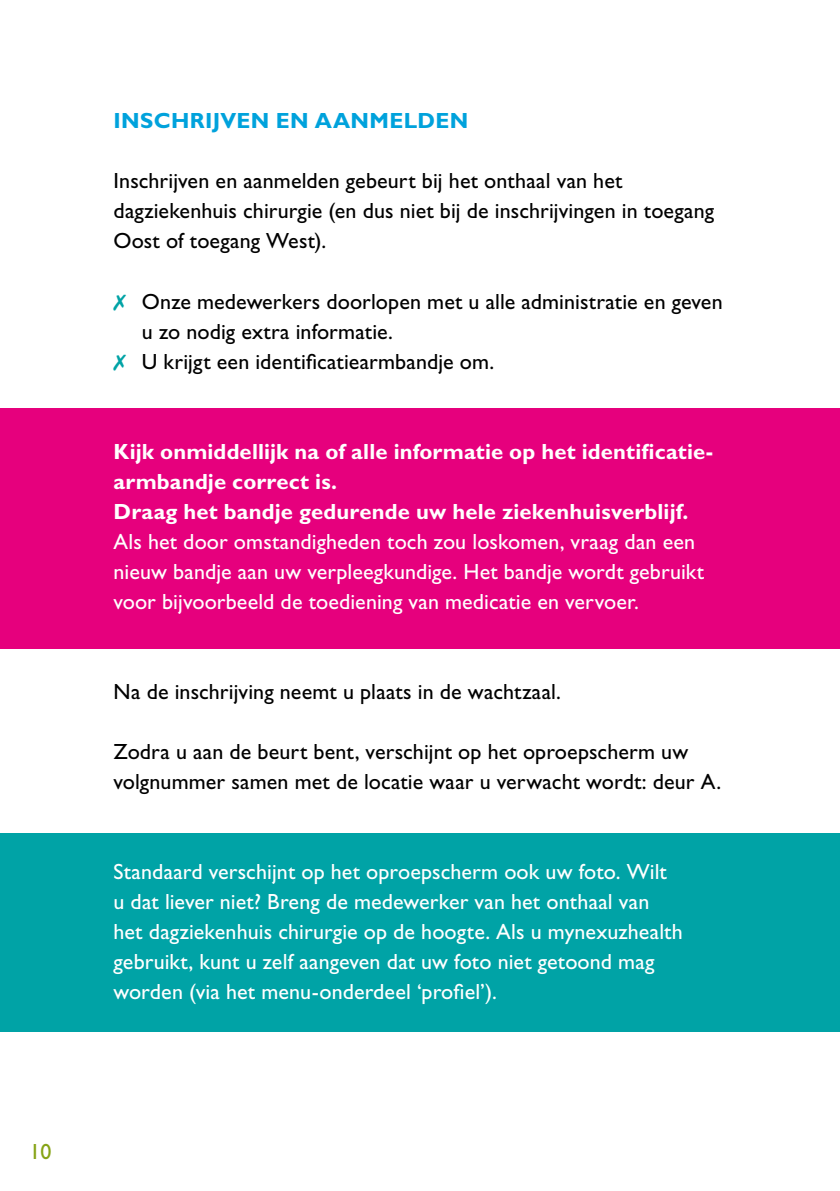
<style>
.page{position:relative;width:840px;height:1191px;background:#fff}
.page>*{position:absolute;margin:0;border:0;box-sizing:border-box;transform-origin:0 0}
.t1{font:22px/30px "Gill Sans Std";letter-spacing:.005em;color:#fff}
.t2{font:22px/30px "Gill Sans Std";letter-spacing:.005em;color:#000}
.t3{font:700 22px/30px "Gill Sans Std";letter-spacing:.005em;color:#fff}
.t4{font:700 22px "Gill Sans Std";letter-spacing:.02em;color:#00a2dc}
.t5{font:22px "Gill Sans Std";color:#86a315}
.s1{color:#00a3a6}
</style>
<div class="page">
<div style="left:0;top:408px;width:839px;height:241px;background:#e6007d"></div>
<div style="left:0;top:833px;width:839px;height:198px;background:#00a3a6"></div>
<p class="t5" style="left:29px;top:1138px;width:23px">10</p>
<p class="t4" style="left:113px;top:108px;width:356px">INSCHRIJVEN EN AANMELDEN</p>
<p class="t2" style="left:113px;top:166px;width:601px">Inschrijven en aanmelden gebeurt bij het onthaal van het dagziekenhuis chirurgie (en dus niet bij de inschrijvingen in toegang<br>Oost of toegang West).</p>
<p class="t2" style="left:113px;top:286px;width:610px"><span class="s1">✗</span> Onze medewerkers doorlopen met u alle administratie en geven</p>
<p class="t2" style="left:142px;top:316px;width:252px">u zo nodig extra informatie.</p>
<p class="t2" style="left:113px;top:346px;width:382px"><span class="s1">✗</span> U krijgt een identificatiearmbandje om.</p>
<p class="t3" style="left:113px;top:436px;width:599px">Kijk onmiddellijk na of alle informatie op het identificatie&shy;armbandje correct is.<br>Draag het bandje gedurende uw hele ziekenhuisverblijf.</p>
<p class="t1" style="left:113px;top:526px;width:591px">Als het door omstandigheden toch zou loskomen, vraag dan een nieuw bandje aan uw verpleegkundige. Het bandje wordt gebruikt voor bijvoorbeeld de toediening van medicatie en vervoer.</p>
<p class="t2" style="left:113px;top:676px;width:449px">Na de inschrijving neemt u plaats in de wachtzaal.</p>
<p class="t2" style="left:113px;top:736px;width:609px">Zodra u aan de beurt bent, verschijnt op het oproepscherm uw volgnummer samen met de locatie waar u verwacht wordt: deur A.</p>
<p class="t1" style="left:113px;top:856px;width:570px">Standaard verschijnt op het oproepscherm ook uw foto. Wilt u dat liever niet? Breng de medewerker van het onthaal van het dagziekenhuis chirurgie op de hoogte. Als u mynexuzhealth gebruikt, kunt u zelf aangeven dat uw foto niet getoond mag worden (via het menu-onderdeel ‘profiel’).</p>
</div>
